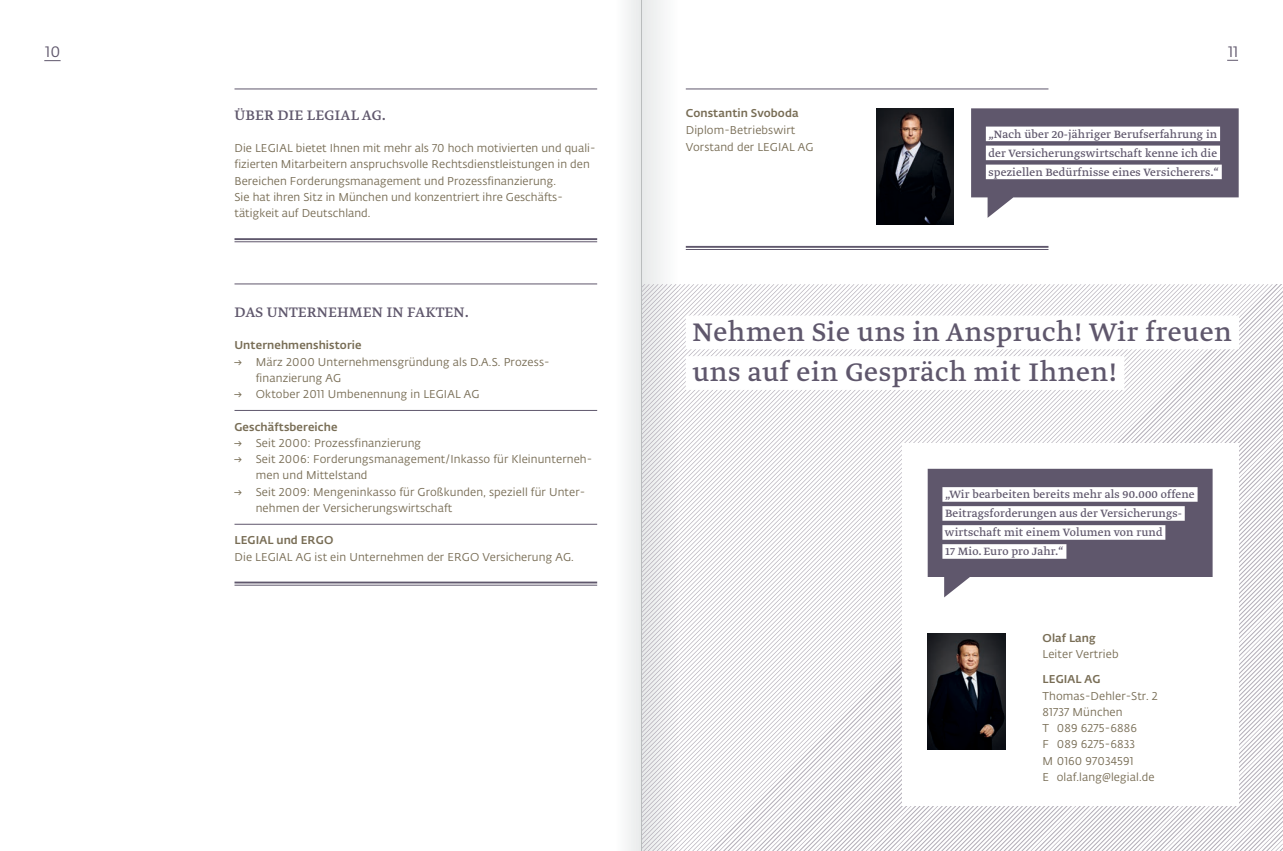
<style>
.page{position:relative;width:1283px;height:851px;background:#fff}
.page>*{position:absolute;margin:0;border:0;box-sizing:border-box;transform-origin:0 0}
.t1{font:30px/40.6px "Greta Text Std";letter-spacing:.02em;color:#5f576c}
.t2{font:16.25px "Greta Text Std";letter-spacing:.01em;color:#5f576c}
.t3{font:15px "Fedra Sans Alt Std";color:#5f576c}
.t4{font:12.5px/19px "Greta Text Std";letter-spacing:.01em;color:#5f576c}
.t5{font:11.25px/16.2px "Fedra Sans Alt Std";letter-spacing:.01em;color:#786d55}
.t6{font:500 11.25px "Fedra Sans Alt Std";letter-spacing:.01em;color:#786d55}
</style>
<div class="page">
<svg style="left:44px;top:60px;width:17px;height:1px"></svg>
<hr style="left:686px;top:89px;width:362px;height:1px;background:#5f576c">
<img style="left:876px;top:108px;width:77px;height:117px">
<hr style="left:686px;top:249px;width:362px;height:1px;background:#5f576c">
<hr style="left:686px;top:246px;width:362px;height:2px;background:#5f576c">
<hr style="left:234px;top:89px;width:363px;height:1px;background:#5f576c">
<hr style="left:234px;top:410px;width:363px;height:1px;background:#5f576c">
<hr style="left:234px;top:241px;width:363px;height:1px;background:#5f576c">
<hr style="left:234px;top:238px;width:363px;height:2px;background:#5f576c">
<hr style="left:234px;top:283px;width:363px;height:1px;background:#5f576c">
<hr style="left:234px;top:524px;width:363px;height:1px;background:#5f576c">
<hr style="left:234px;top:584px;width:363px;height:1px;background:#5f576c">
<hr style="left:234px;top:581px;width:363px;height:2px;background:#5f576c">
<svg style="left:971px;top:108px;width:267px;height:110px"></svg>
<div style="left:986px;top:126px;width:234px;height:15px;background:#fff"></div>
<div style="left:986px;top:145px;width:234px;height:15px;background:#fff"></div>
<div style="left:986px;top:164px;width:235px;height:15px;background:#fff"></div>
<svg style="left:679px;top:284px;width:200px;height:566px"></svg>
<svg style="left:879px;top:284px;width:403px;height:566px"></svg>
<div style="left:686px;top:315px;width:553px;height:34px;background:#fff"></div>
<div style="left:686px;top:356px;width:438px;height:34px;background:#fff"></div>
<div style="left:902px;top:443px;width:336px;height:363px;background:#fff"></div>
<img style="left:927px;top:633px;width:78px;height:116px">
<svg style="left:927px;top:468px;width:285px;height:129px"></svg>
<div style="left:942px;top:487px;width:255px;height:14px;background:#fff"></div>
<div style="left:942px;top:506px;width:242px;height:14px;background:#fff"></div>
<div style="left:942px;top:525px;width:223px;height:14px;background:#fff"></div>
<div style="left:942px;top:544px;width:124px;height:14px;background:#fff"></div>
<div style="left:615px;top:0;width:26px;height:850px;background:#f4f5f5"></div>
<svg style="left:641px;top:0;width:38px;height:850px"></svg>
<h3 class="t3" style="left:45px;top:43px;width:17px">10</h3>
<h3 class="t3" style="left:1228px;top:43px;width:12px">11</h3>
<h2 class="t2" style="left:235px;top:105px;width:153px">ÜBER DIE LEGIAL AG.</h2>
<p class="t5" style="left:234px;top:140px;width:362px">Die LEGIAL bietet Ihnen mit mehr als 70 hoch motivierten und quali&shy;fizierten Mitarbeitern anspruchsvolle Rechtsdienstleistungen in den Bereichen Forderungsmanagement und Prozessfinanzierung.<br>Sie hat ihren Sitz in München und konzentriert ihre Geschäfts&shy;tätigkeit auf Deutschland.</p>
<h2 class="t2" style="left:235px;top:302px;width:236px">DAS UNTERNEHMEN IN FAKTEN.</h2>
<p class="t6" style="left:234px;top:338px;width:129px">Unternehmenshistorie</p>
<p class="t5" style="left:256px;top:353px;width:295px;text-indent:-21px">→ März 2000 Unternehmensgründung als D.A.S. Prozess&shy;finanzierung AG</p>
<p class="t5" style="left:234px;top:386px;width:246px">→ Oktober 2011 Umbenennung in LEGIAL AG</p>
<p class="t6" style="left:234px;top:419px;width:104px">Geschäftsbereiche</p>
<p class="t5" style="left:234px;top:435px;width:188px">→ Seit 2000: Prozessfinanzierung</p>
<p class="t5" style="left:256px;top:451px;width:338px;text-indent:-21px">→ Seit 2006: Forderungsmanagement/Inkasso für Kleinunterneh&shy;men und Mittelstand</p>
<p class="t5" style="left:256px;top:483px;width:331px;text-indent:-21px">→ Seit 2009: Mengeninkasso für Großkunden, speziell für Unter&shy;nehmen der Versicherungswirtschaft</p>
<p class="t6" style="left:234px;top:533px;width:100px">LEGIAL und ERGO</p>
<p class="t5" style="left:234px;top:548px;width:341px">Die LEGIAL AG ist ein Unternehmen der ERGO Versicherung AG.</p>
<p class="t6" style="left:686px;top:106px;width:114px">Constantin Svoboda</p>
<p class="t5" style="left:686px;top:122px;width:129px;line-height:16.9px">Diplom-Betriebswirt<br>Vorstand der LEGIAL AG</p>
<p class="t4" style="left:988px;top:125px;width:232px">„Nach über 20-jähriger Berufserfahrung in der Versicherungswirtschaft kenne ich die speziellen Bedürfnisse eines Versicherers.“</p>
<h1 class="t1" style="left:692px;top:313px;width:541px">Nehmen Sie uns in Anspruch! Wir freuen uns auf ein Gespräch mit Ihnen!</h1>
<p class="t4" style="left:945px;top:485px;width:251px">„Wir bearbeiten bereits mehr als 90.000 offene Beitragsforderungen aus der Versicherungs&shy;wirtschaft mit einem Volumen von rund<br>17 Mio. Euro pro Jahr.“</p>
<p class="t6" style="left:1042px;top:630px;width:55px">Olaf Lang</p>
<p class="t5" style="left:1042px;top:646px;width:78px">Leiter Vertrieb</p>
<p class="t6" style="left:1042px;top:672px;width:59px">LEGIAL AG</p>
<p class="t5" style="left:1042px;top:687px;width:117px">Thomas-Dehler-Str. 2<br>81737 München<br>T 089 6275-6886<br>F 089 6275-6833<br>M 0160 97034591<br>E olaf.lang@legial.de</p>
</div>
